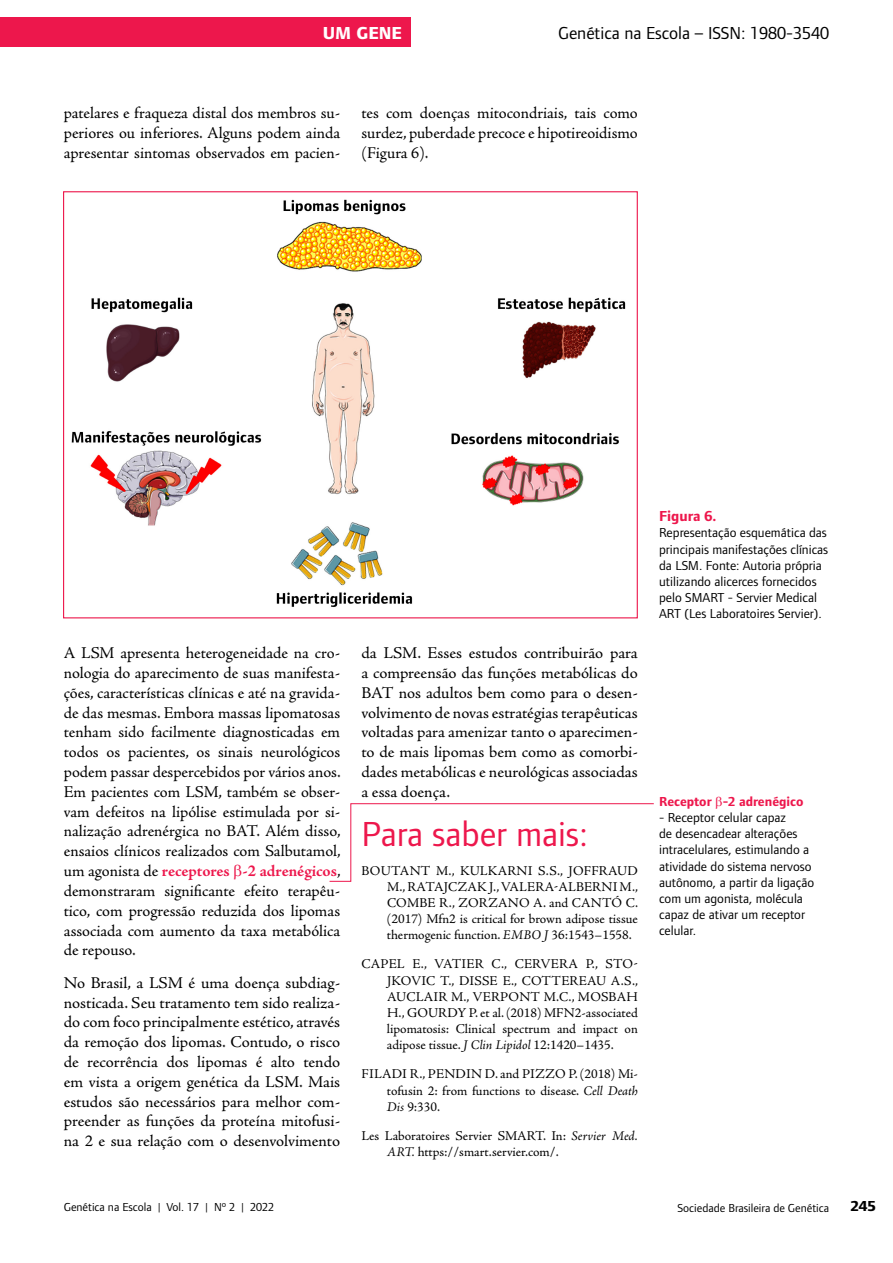
<style>
.page{position:relative;width:893px;height:1263px;background:#fff}
.page>*{position:absolute;margin:0;border:0;box-sizing:border-box;transform-origin:0 0}
.t1{font:36px "Foundry Form Sans";color:#ed174c}
.t2{font:18px "Foundry Form Sans";color:#000}
.t3{font:800 18px "Foundry Form Sans";color:#fff}
.t4{font:16.5px/19.8px "Adobe Jenson Pro";color:#000;text-align:justify}
.t5{font:700 15px "Foundry Form Sans";color:#ed174c}
.t6{font:800 15px "Foundry Form Sans";color:#000}
.t7{font:13.5px/16.2px "Adobe Jenson Pro";color:#000;text-align:justify}
.t8{font:13.5px/16.2px "Foundry Form Sans";color:#000}
.t9{font:700 13.5px "Foundry Form Sans";color:#ed174c}
.t10{font:12px "Foundry Form Sans";color:#000}
.s1{font-weight:700;color:#ed174c}
.s2{font-style:italic}
</style>
<div class="page">
<img style="left:71px;top:199px;width:555px;height:408px">
<svg style="left:329px;top:803px;width:325px;height:79px"></svg>
<div style="left:0;top:17px;width:411px;height:30px;background:#ed174c"></div>
<p class="t3" style="left:323px;top:23px;width:81px">UM GENE</p>
<p class="t2" style="left:558px;top:23px;width:273px">Genética na Escola – ISSN: 1980-3540</p>
<p class="t4" style="left:64px;top:103px;width:278px">patelares e fraqueza distal dos membros su&shy;periores ou inferiores. Alguns podem ainda apresentar sintomas observados em pacien-</p>
<p class="t4" style="left:361px;top:103px;width:278px">tes com doenças mitocondriais, tais como surdez, puberdade precoce e hipotireoidismo (Figura 6).</p>
<p class="t4" style="left:64px;top:643px;width:278px">A LSM apresenta heterogeneidade na cro&shy;nologia do aparecimento de suas manifesta&shy;ções, características clínicas e até na gravida&shy;de das mesmas. Embora massas lipomatosas tenham sido facilmente diagnosticadas em todos os pacientes, os sinais neurológicos podem passar despercebidos por vários anos.<br>Em pacientes com LSM, também se obser&shy;vam defeitos na lipólise estimulada por si&shy;nalização adrenérgica no BAT. Além disso, ensaios clínicos realizados com Salbutamol, um agonista de <span class="s1">receptores -2 adrenégicos</span>, demonstraram significante efeito terapêu&shy;tico, com progressão reduzida dos lipomas associada com aumento da taxa metabólica de repouso.</p>
<p class="t4" style="left:64px;top:973px;width:278px">No Brasil, a LSM é uma doença subdiag&shy;nosticada. Seu tratamento tem sido realiza&shy;do com foco principalmente estético, através da remoção dos lipomas. Contudo, o risco de recorrência dos lipomas é alto tendo em vista a origem genética da LSM. Mais estudos são necessários para melhor com&shy;preender as funções da proteína mitofusi&shy;na 2 e sua relação com o desenvolvimento</p>
<p class="t4" style="left:361px;top:643px;width:278px">da LSM. Esses estudos contribuirão para a compreensão das funções metabólicas do BAT nos adultos bem como para o desen&shy;volvimento de novas estratégias terapêuticas voltadas para amenizar tanto o aparecimen&shy;to de mais lipomas bem como as comorbi&shy;dades metabólicas e neurológicas associadas a essa doença.</p>
<p class="t1" style="left:361px;top:813px;width:228px">Para saber mais:</p>
<p class="t7" style="left:387px;top:862px;width:253px;text-indent:-25px">BOUTANT M., KULKARNI S.S., JOFFRAUD M., RATAJCZAK J., VALERA-ALBERNI M., COMBE R., ZORZANO A. and CANTÓ C. (2017) Mfn2 is critical for brown adipose tissue thermogenic function. <span class="s2">EMBO J</span> 36:1543–1558.</p>
<p class="t7" style="left:387px;top:956px;width:253px;text-indent:-25px">CAPEL E., VATIER C., CERVERA P., STO-JKOVIC T., DISSE E., COTTEREAU A.S., AUCLAIR M., VERPONT M.C., MOSBAH H., GOURDY P. et al. (2018) MFN2-associated lipomatosis: Clinical spectrum and impact on adipose tissue. <span class="s2">J Clin Lipidol</span> 12:1420–1435.</p>
<p class="t7" style="left:387px;top:1066px;width:252px;text-indent:-25px">FILADI R., PENDIN D. and PIZZO P. (2018) Mi&shy;tofusin 2: from functions to disease. <span class="s2">Cell Death Dis</span> 9:330.</p>
<p class="t7" style="left:387px;top:1127px;width:252px;text-indent:-26px">Les Laboratoires Servier SMART. In: <span class="s2">Servier Med.<br>ART.</span> https://smart.servier.com/.</p>
<p class="t5" style="left:659px;top:508px;width:59px">Figura 6.</p>
<p class="t8" style="left:659px;top:525px;width:171px">Representação esquemática das principais manifestações clínicas da LSM. Fonte: Autoria própria utilizando alicerces fornecidos pelo SMART - Servier Medical<br>ART (Les Laboratoires Servier).</p>
<p class="t9" style="left:659px;top:794px;width:146px">Receptor -2 adrenégico</p>
<p class="t8" style="left:659px;top:809px;width:157px">- Receptor celular capaz<br>de desencadear alterações intracelulares, estimulando a atividade do sistema nervoso autônomo, a partir da ligação com um agonista, molécula capaz de ativar um receptor celular.</p>
<p class="t10" style="left:64px;top:1200px;width:212px">Genética na Escola | Vol. 17 | Nº 2 | 2022</p>
<p class="t10" style="left:677px;top:1202px;width:153px">Sociedade Brasileira de Genética</p>
<p class="t6" style="left:850px;top:1198px;width:27px">245</p>
</div>
